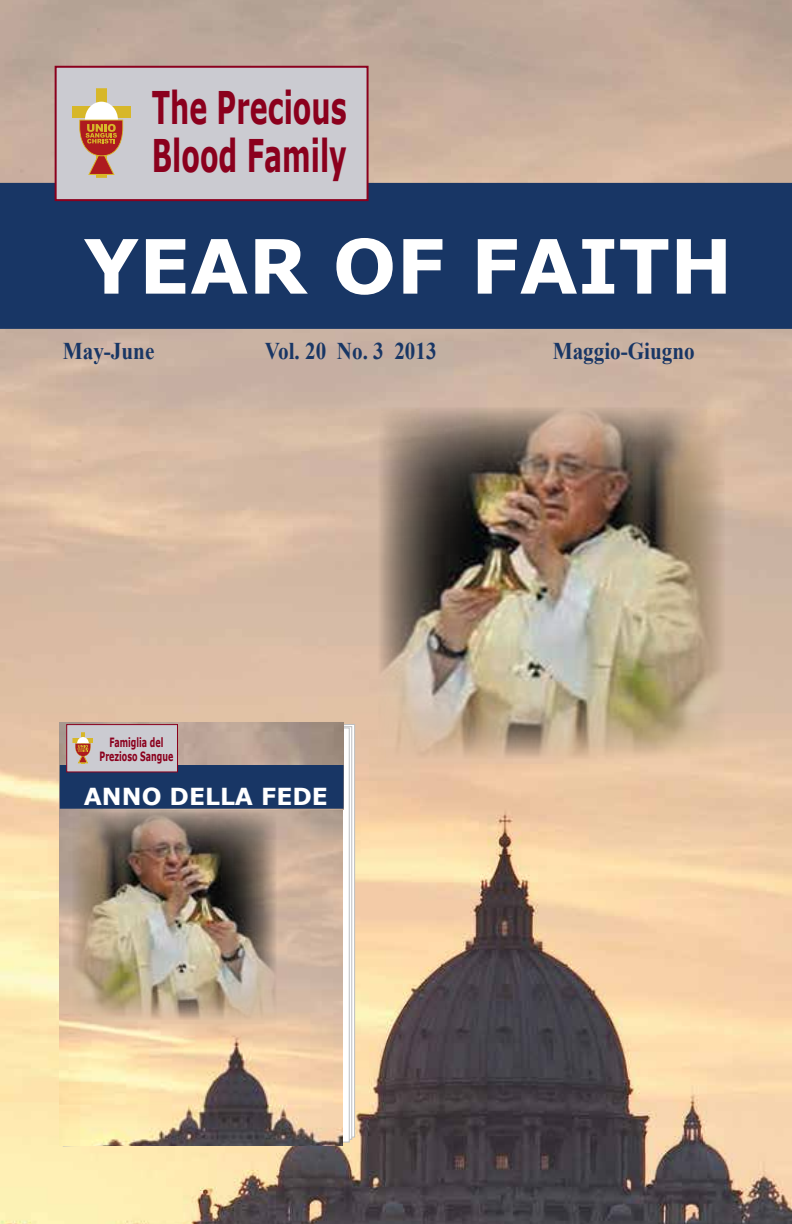
<style>
.page{position:relative;width:792px;height:1224px;background:#fff}
.page>*{position:absolute;margin:0;border:0;box-sizing:border-box;transform-origin:0 0}
.t1{font:700 75px "Verdana";color:#fff}
.t2{font:700 45px/48px "Verdana";color:#8b001d;scale:.6 1}
.t3{font:700 24px "Times New Roman";color:#183665;scale:.88 1}
.t4{font:700 23.4px "Verdana";color:#fff}
.t5{font:700 12.8px/14.2px "Verdana";color:#8b001d;text-align:center;scale:.62 1}
</style>
<div class="page">
<img style="left:0;top:0;width:792px;height:183px">
<img style="left:0;top:329px;width:792px;height:895px">
<div style="left:0;top:183px;width:792px;height:146px;background:#183665"></div>
<img style="left:378px;top:407px;width:346px;height:352px">
<svg style="left:343px;top:726px;width:7px;height:420px"></svg>
<img style="left:60px;top:723px;width:283px;height:423px">
<img style="left:72px;top:812px;width:204px;height:208px">
<div style="left:60px;top:766px;width:283px;height:42px;background:#183665"></div>
<div style="left:60px;top:765px;width:283px;height:44px;border:1px solid #183665"></div>
<div style="left:66px;top:724px;width:112px;height:48px;background:#cbcbd1;border:1px solid #8b001d"></div>
<svg style="left:72px;top:739px;width:21px;height:4px"></svg>
<svg style="left:81px;top:732px;width:4px;height:32px"></svg>
<svg style="left:75px;top:737px;width:16px;height:26px"></svg>
<div style="left:55px;top:66px;width:314px;height:135px;background:#cbcbd1;border:2px solid #8b001d"></div>
<div style="left:72px;top:106px;width:59px;height:12px;background:#d7b729"></div>
<div style="left:96px;top:88px;width:11px;height:90px;background:#d7b729"></div>
<svg style="left:79px;top:102px;width:44px;height:73px"></svg>
<h2 class="t2" style="left:152px;top:84px;width:327px">The Precious<br>Blood Family</h2>
<h1 class="t1" style="left:84px;top:218px;width:650px">YEAR OF FAITH</h1>
<p class="t3" style="left:63px;top:334px;width:105px">May-June</p>
<p class="t3" style="left:265px;top:334px;width:197px">Vol. 20 No. 3 2013</p>
<p class="t3" style="left:553px;top:334px;width:163px">Maggio-Giugno</p>
<p class="t5" style="left:100px;top:735px;width:120px">Famiglia del<br>Prezioso Sangue</p>
<p class="t4" style="left:84px;top:781px;width:246px">ANNO DELLA FEDE</p>
</div>
